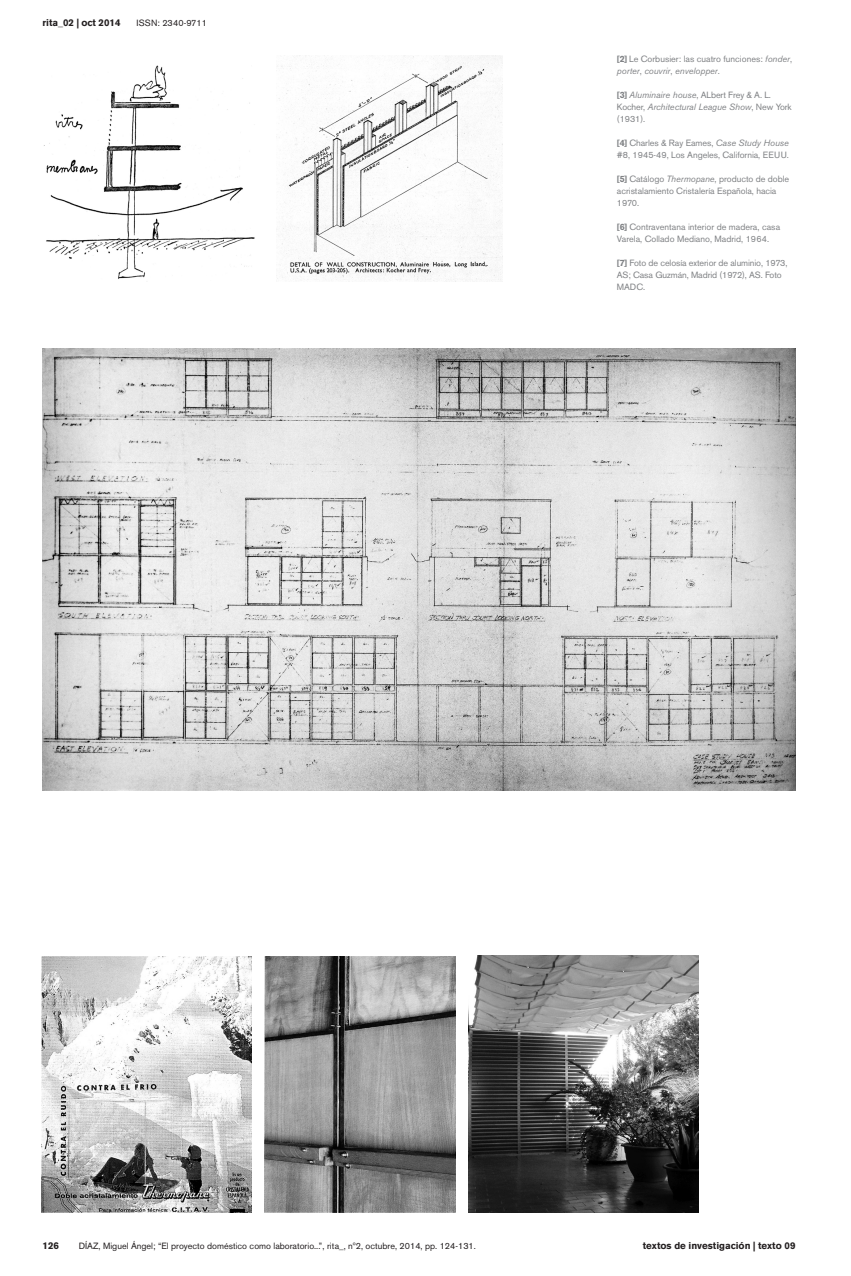
<style>
.page{position:relative;width:851px;height:1276px;background:#fff}
.page>*{position:absolute;margin:0;border:0;box-sizing:border-box;transform-origin:0 0}
.t1{font:700 9.75px "Akzidenz Grotesk BE";color:#231f20}
.figuras{font:9px/12px "Akzidenz Grotesk BE";letter-spacing:-.005em;color:#808285}
.t2{font:9px "Akzidenz Grotesk BE";color:#231f20}
.figuras-2{font:italic 9px/12px "Akzidenz Grotesk BE";color:#808285}
.t3{font:9px "Akzidenz Grotesk BE";letter-spacing:.02em;color:#231f20}
.s1{font-weight:700}
.s2{font-style:italic}
.s3{font-weight:700;font-style:normal}
.s4{font-style:normal}
</style>
<div class="page">
<img style="left:41px;top:956px;width:210px;height:256px">
<img style="left:44px;top:65px;width:211px;height:214px">
<img style="left:277px;top:55px;width:225px;height:226px">
<img style="left:43px;top:348px;width:752px;height:442px">
<img style="left:264px;top:956px;width:191px;height:256px">
<img style="left:468px;top:956px;width:230px;height:256px">
<p class="t1" style="left:43px;top:17px;width:79px">rita_02 | oct 2014</p>
<p class="t3" style="left:136px;top:17px;width:72px">ISSN: 2340-9711</p>
<p class="figuras" style="left:617px;top:53px;width:177px"><span class="s1">[2]</span> Le Corbusier: las cuatro funciones: <span class="s2">fonder</span>, <span class="s2">porter</span>, <span class="s2">couvrir</span>, <span class="s2">envelopper</span>.</p>
<p class="figuras-2" style="left:617px;top:89px;width:176px"><span class="s3">[3]</span> Aluminaire house<span class="s4">, ALbert Frey &amp; A. L.<br>Kocher,</span> Architectural League Show<span class="s4">, New York (1931).</span></p>
<p class="figuras" style="left:617px;top:137px;width:173px"><span class="s1">[4]</span> Charles &amp; Ray Eames, <span class="s2">Case Study House </span>#8, 1945-49, Los Angeles, California, EEUU.</p>
<p class="figuras" style="left:617px;top:173px;width:174px"><span class="s1">[5]</span> Catálogo <span class="s2">Thermopane</span>, producto de doble acristalamiento Cristalería Española, hacia<br>1970.</p>
<p class="figuras" style="left:617px;top:221px;width:165px"><span class="s1">[6]</span> Contraventana interior de madera, casa<br>Varela, Collado Mediano, Madrid, 1964.</p>
<p class="figuras" style="left:617px;top:257px;width:172px"><span class="s1">[7]</span> Foto de celosía exterior de aluminio, 1973,<br>AS; Casa Guzmán, Madrid (1972), AS. Foto<br>MADC.</p>
<p class="t1" style="left:43px;top:1240px;width:18px">126</p>
<p class="t2" style="left:79px;top:1240px;width:398px">DÍAZ, Miguel Ángel; “El proyecto doméstico como laboratorio...”, rita_, nº2, octubre, 2014, pp. 124-131.</p>
<p class="t1" style="left:642px;top:1240px;width:154px">textos de investigación | texto 09</p>
</div>
